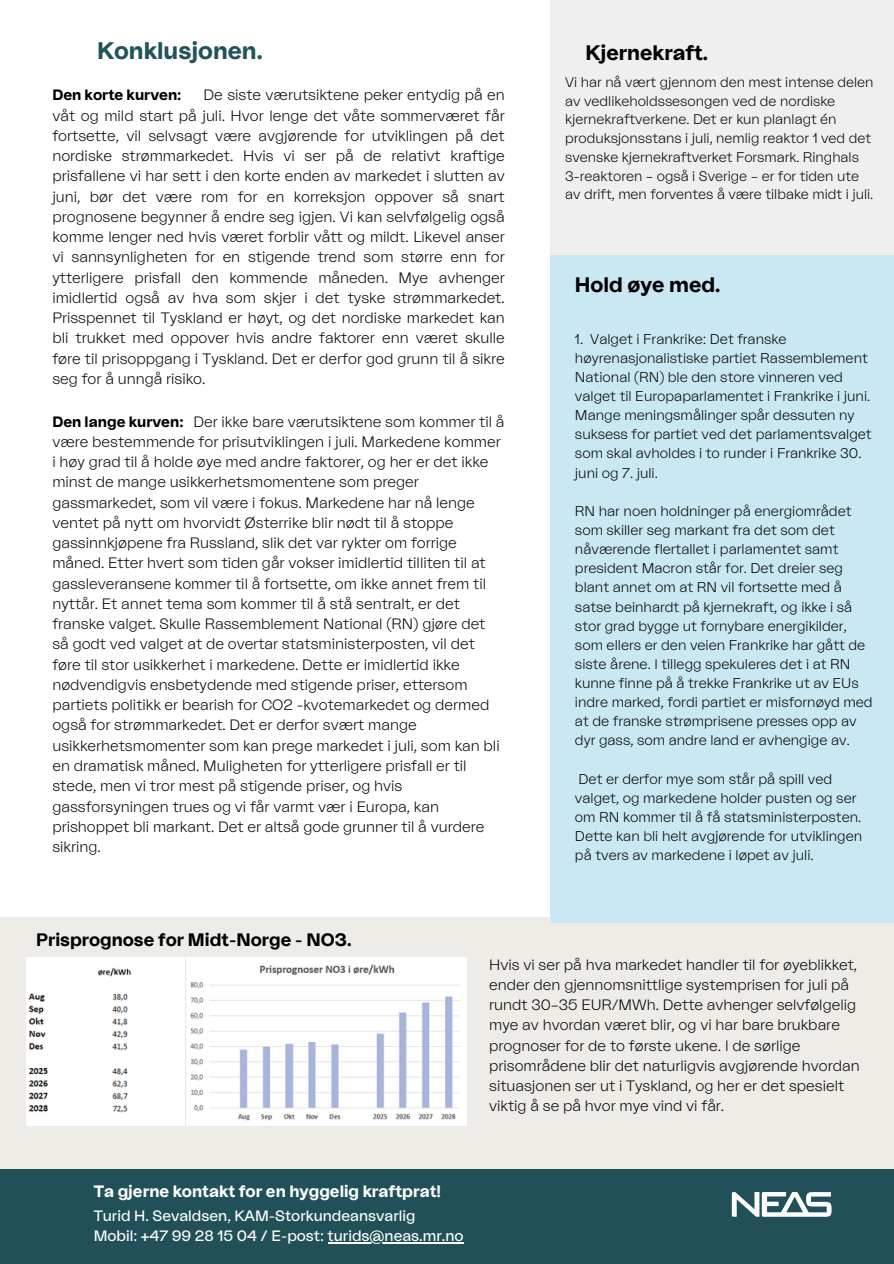
<style>
.page{position:relative;width:894px;height:1264px;background:#fff}
.page>*{position:absolute;margin:0;border:0;box-sizing:border-box;transform-origin:0 0}
.t1{font:700 24px "La Nord V2.1";color:#22535b}
.t2{font:700 21px "La Nord V2.1";color:#000}
.t3{font:700 18px "La Nord V2.1";color:#000}
.t4{font:700 16.5px "La Nord V2.1";color:#fff}
.t5{font:300 15px/20.2px "La Nord V2.1";color:#000}
.t6{font:15px "La Nord V2.1";color:#fff}
.t7{font:700 15px "La Nord V2.1";color:#000}
.t8{font:300 14.1px/19.2px "La Nord V2.1";color:#000}
.t9{font:300 13.95px/18.8px "La Nord V2.1";color:#000}
</style>
<div class="page">
<div style="left:0;top:917px;width:893px;height:346px;background:#edece6"></div>
<div style="left:0;top:1169px;width:893px;height:94px;background:#215058"></div>
<svg style="left:731px;top:1192px;width:100px;height:25px"></svg>
<div style="left:550px;top:0;width:343px;height:346px;background:#efefef"></div>
<div style="left:550px;top:256px;width:343px;height:666px;background:#c9e8f3"></div>
<img style="left:27px;top:957px;width:439px;height:167px">
<hr style="left:327px;top:1242px;width:136px;height:1px;background:#fff">
<p class="t1" style="left:97px;top:39px;width:167px">Konklusjonen.</p>
<p class="t5" style="left:52px;top:85px;width:454px;text-align:justify;text-indent:151px">De siste værutsiktene peker entydig på en våt og mild start på juli. Hvor lenge det våte sommerværet får fortsette, vil selvsagt være avgjørende for utviklingen på det nordiske strømmarkedet. Hvis vi ser på de relativt kraftige prisfallene vi har sett i den korte enden av markedet i slutten av juni, bør det være rom for en korreksjon oppover så snart prognosene begynner å endre seg igjen. Vi kan selvfølgelig også komme lenger ned hvis været forblir vått og mildt. Likevel anser vi sannsynligheten for en stigende trend som større enn for ytterligere prisfall den kommende måneden. Mye avhenger imidlertid også av hva som skjer i det tyske strømmarkedet.<br>Prisspennet til Tyskland er høyt, og det nordiske markedet kan bli trukket med oppover hvis andre faktorer enn været skulle føre til prisoppgang i Tyskland. Det er derfor god grunn til å sikre seg for å unngå risiko.</p>
<p class="t7" style="left:52px;top:88px;width:131px">Den korte kurven:</p>
<p class="t5" style="left:52px;top:412px;width:453px;text-indent:141px">Der ikke bare værutsiktene som kommer til å være bestemmende for prisutviklingen i juli. Markedene kommer i høy grad til å holde øye med andre faktorer, og her er det ikke minst de mange usikkerhetsmomentene som preger gassmarkedet, som vil være i fokus. Markedene har nå lenge ventet på nytt om hvorvidt Østerrike blir nødt til å stoppe gassinnkjøpene fra Russland, slik det var rykter om forrige måned. Etter hvert som tiden går vokser imidlertid tilliten til at gassleveransene kommer til å fortsette, om ikke annet frem til nyttår. Et annet tema som kommer til å stå sentralt, er det franske valget. Skulle Rassemblement National (RN) gjøre det så godt ved valget at de overtar statsministerposten, vil det føre til stor usikkerhet i markedene. Dette er imidlertid ikke nødvendigvis ensbetydende med stigende priser, ettersom partiets politikk er bearish for CO2 -kvotemarkedet og dermed også for strømmarkedet. Det er derfor svært mange usikkerhetsmomenter som kan prege markedet i juli, som kan bli en dramatisk måned. Muligheten for ytterligere prisfall er til stede, men vi tror mest på stigende priser, og hvis gassforsyningen trues og vi får varmt vær i Europa, kan prishoppet bli markant. Det er altså gode grunner til å vurdere sikring.</p>
<p class="t7" style="left:52px;top:414px;width:133px">Den lange kurven:</p>
<p class="t3" style="left:36px;top:931px;width:317px">Prisprognose for Midt-Norge - NO3.</p>
<p class="t2" style="left:585px;top:43px;width:124px">Kjernekraft.</p>
<p class="t9" style="left:565px;top:73px;width:310px">Vi har nå vært gjennom den mest intense delen av vedlikeholdssesongen ved de nordiske kjernekraftverkene. Det er kun planlagt én produksjonsstans i juli, nemlig reaktor 1 ved det svenske kjernekraftverket Forsmark. Ringhals 3-reaktoren – også i Sverige – er for tiden ute av drift, men forventes å være tilbake midt i juli.</p>
<h3 class="t2" style="left:574px;top:274px;width:147px">Hold øye med.</h3>
<p class="t8" style="left:574px;top:329px;width:298px">1. Valget i Frankrike: Det franske høyrenasjonalistiske partiet Rassemblement National (RN) ble den store vinneren ved valget til Europaparlamentet i Frankrike i juni.<br>Mange meningsmålinger spår dessuten ny suksess for partiet ved det parlamentsvalget som skal avholdes i to runder i Frankrike 30. juni og 7. juli.</p>
<p class="t8" style="left:574px;top:502px;width:299px">RN har noen holdninger på energiområdet som skiller seg markant fra det som det nåværende flertallet i parlamentet samt president Macron står for. Det dreier seg blant annet om at RN vil fortsette med å satse beinhardt på kjernekraft, og ikke i så stor grad bygge ut fornybare energikilder, som ellers er den veien Frankrike har gått de siste årene. I tillegg spekuleres det i at RN kunne finne på å trekke Frankrike ut av EUs indre marked, fordi partiet er misfornøyd med at de franske strømprisene presses opp av dyr gass, som andre land er avhengige av.</p>
<h3 class="t8" style="left:574px;top:769px;width:289px">Det er derfor mye som står på spill ved valget, og markedene holder pusten og ser om RN kommer til å få statsministerposten.<br>Dette kan bli helt avgjørende for utviklingen på tvers av markedene i løpet av juli.</h3>
<h4 class="t5" style="left:489px;top:954px;width:372px">Hvis vi ser på hva markedet handler til for øyeblikket, ender den gjennomsnittlige systemprisen for juli på rundt 30–35 EUR/MWh. Dette avhenger selvfølgelig mye av hvordan været blir, og vi har bare brukbare prognoser for de to første ukene. I de sørlige prisområdene blir det naturligvis avgjørende hvordan situasjonen ser ut i Tyskland, og her er det spesielt viktig å se på hvor mye vind vi får.</h4>
<h1 class="t4" style="left:94px;top:1183px;width:349px">Ta gjerne kontakt for en hyggelig kraftprat!</h1>
<p class="t6" style="left:94px;top:1208px;width:323px">Turid H. Sevaldsen, KAM-Storkundeansvarlig</p>
<h4 class="t6" style="left:94px;top:1229px;width:371px">Mobil: +47 99 28 15 04 / E-post: turids@neas.mr.no</h4>
</div>
